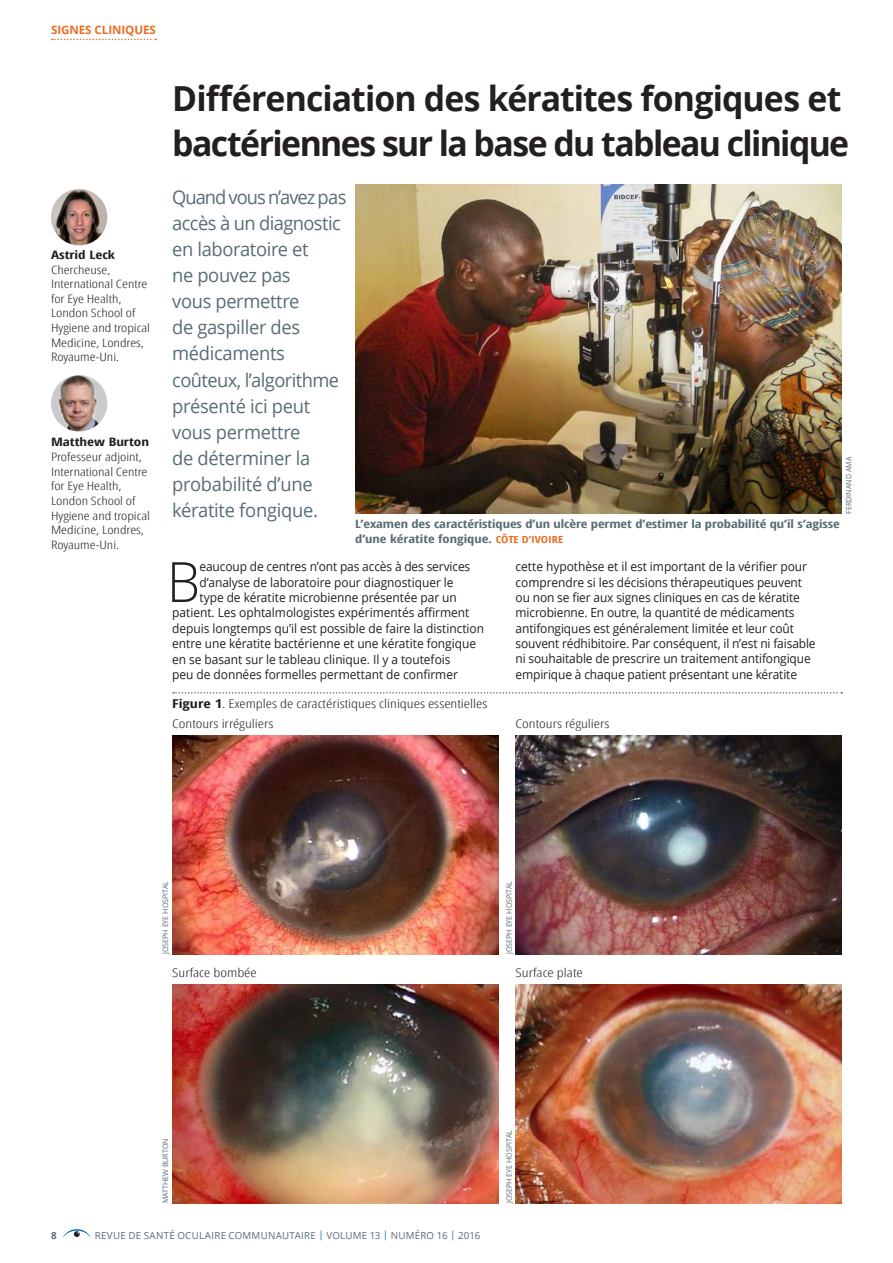
<style>
.page{position:relative;width:893px;height:1263px;background:#fff}
.page>*{position:absolute;margin:0;border:0;box-sizing:border-box;transform-origin:0 0}
.t1{font:300 55.65px "Open Sans";color:#231f20;scale:.95 1}
.t2{font:700 34.5px/45px "Open Sans";letter-spacing:-.035em;color:#231f20}
.t3{font:18.9px/26.1px "Open Sans";letter-spacing:-.02em;color:#586d75}
.t4{font:12.6px/15.3px "Open Sans";letter-spacing:-.01em;color:#231f20;scale:.95 1}
.t5{font:300 condensed 12.15px/19.8px "Open Sans";color:#231f20;scale:1.32 1}
.t6{font:300 condensed 11.7px/14.5px "Open Sans";color:#231f20;scale:1.3 1}
.t7{font:700 condensed 11.7px "Open Sans";color:#231f20;scale:1.3 1}
.t8{font:700 11.7px "Open Sans";letter-spacing:-.005em;color:#e96d24}
.t9{font:700 condensed 11.55px/14.7px "Open Sans";letter-spacing:-.005em;color:#586d75;scale:1.26 1}
.t10{font:9.75px "Open Sans";letter-spacing:.025em;color:#586d75}
.t11{font:700 9.75px "Open Sans";color:#586d75}
.t12{font:7.5px "Open Sans";color:#586d75;scale:.95 1}
.s1{font-size:9.75px;color:#e96d24}
.s2{font-weight:700}
.s3{color:#006cb7}
</style>
<div class="page">
<svg style="left:63px;top:1229px;width:28px;height:9px"></svg>
<svg style="left:52px;top:39px;width:104px;height:1px"></svg>
<img style="left:172px;top:985px;width:327px;height:218px">
<img style="left:516px;top:985px;width:326px;height:218px">
<img style="left:172px;top:736px;width:327px;height:218px">
<img style="left:516px;top:736px;width:326px;height:218px">
<img style="left:51px;top:189px;width:56px;height:56px;border-radius:28px">
<img style="left:51px;top:375px;width:56px;height:56px;border-radius:28px">
<svg style="left:173px;top:692px;width:669px;height:1px"></svg>
<img style="left:355px;top:184px;width:487px;height:330px">
<p class="t8" style="left:51px;top:22px;width:106px">SIGNES CLINIQUES</p>
<p class="t7" style="left:51px;top:246px;width:51px">Astrid Leck</p>
<p class="t6" style="left:51px;top:262px;width:78px">Chercheuse,<br>International Centre for Eye Health,<br>London School of<br>Hygiene and tropical<br>Medicine, Londres,<br>Royaume-Uni.</p>
<p class="t7" style="left:51px;top:434px;width:77px">Matthew Burton</p>
<p class="t6" style="left:51px;top:449px;width:78px">Professeur adjoint,<br>International Centre for Eye Health,<br>London School of<br>Hygiene and tropical<br>Medicine, Londres,<br>Royaume-Uni.</p>
<h2 class="t2" style="left:172px;top:76px;width:678px">Différenciation des kératites fongiques et bactériennes sur la base du tableau clinique</h2>
<h3 class="t3" style="left:172px;top:183px;width:176px">Quand vous n’avez pas accès à un diagnostic en laboratoire et<br>ne pouvez pas<br>vous permettre<br>de gaspiller des médicaments coûteux, l’algorithme présenté ici peut vous permettre<br>de déterminer la probabilité d’une kératite fongique.</h3>
<p class="t12" style="left:843px;top:514px;width:61px;rotate:-90deg">FERDINAND AMA</p>
<p class="t9" style="left:355px;top:516px;width:386px">L’examen des caractéristiques d’un ulcère permet d’estimer la probabilité qu’il s’agisse d’une kératite fongique. <span class="s1">CÔTE D’IVOIRE</span></p>
<h1 class="t1" style="left:167px;top:544px;width:36px">B</h1>
<p class="t4" style="left:199px;top:559px;width:287px">eaucoup de centres n’ont pas accès à des services</p>
<p class="t4" style="left:199px;top:574px;width:269px">d’analyse de laboratoire pour diagnostiquer le</p>
<p class="t4" style="left:199px;top:589px;width:273px">type de kératite microbienne présentée par un</p>
<p class="t4" style="left:172px;top:605px;width:314px">patient. Les ophtalmologistes expérimentés affirment</p>
<p class="t4" style="left:172px;top:620px;width:330px">depuis longtemps qu’il est possible de faire la distinction</p>
<p class="t4" style="left:172px;top:636px;width:321px">entre une kératite bactérienne et une kératite fongique</p>
<p class="t4" style="left:172px;top:651px;width:295px">en se basant sur le tableau clinique. Il y a toutefois</p>
<p class="t4" style="left:172px;top:666px;width:302px">peu de données formelles permettant de confirmer</p>
<p class="t5" style="left:172px;top:694px;width:240px"><span class="s2">Figure 1</span>. Exemples de caractéristiques cliniques essentielles<br>Contours irréguliers</p>
<p class="t4" style="left:516px;top:559px;width:317px">cette hypothèse et il est important de la vérifier pour comprendre si les décisions thérapeutiques peuvent ou non se fier aux signes cliniques en cas de kératite microbienne. En outre, la quantité de médicaments antifongiques est généralement limitée et leur coût souvent rédhibitoire. Par conséquent, il n’est ni faisable ni souhaitable de prescrire un traitement antifongique empirique à chaque patient présentant une kératite</p>
<p class="t5" style="left:516px;top:713px;width:73px">Contours réguliers</p>
<p class="t12" style="left:160px;top:954px;width:78px;rotate:-90deg">JOSEPH EYE HOSPITAL</p>
<p class="t12" style="left:504px;top:954px;width:78px;rotate:-90deg">JOSEPH EYE HOSPITAL</p>
<p class="t5" style="left:172px;top:962px;width:66px">Surface bombée</p>
<p class="t5" style="left:516px;top:962px;width:52px">Surface plate</p>
<p class="t12" style="left:160px;top:1203px;width:70px;rotate:-90deg">MATTHEW BURTON</p>
<p class="t12" style="left:504px;top:1203px;width:78px;rotate:-90deg">JOSEPH EYE HOSPITAL</p>
<p class="t11" style="left:51px;top:1228px;width:7px">8</p>
<p class="t10" style="left:95px;top:1228px;width:387px">REVUE DE SANTÉ OCULAIRE COMMUNAUTAIRE <span class="s3">|</span> VOLUME 13 <span class="s3">|</span> NUMÉRO 16 <span class="s3">|</span> 2016</p>
</div>
